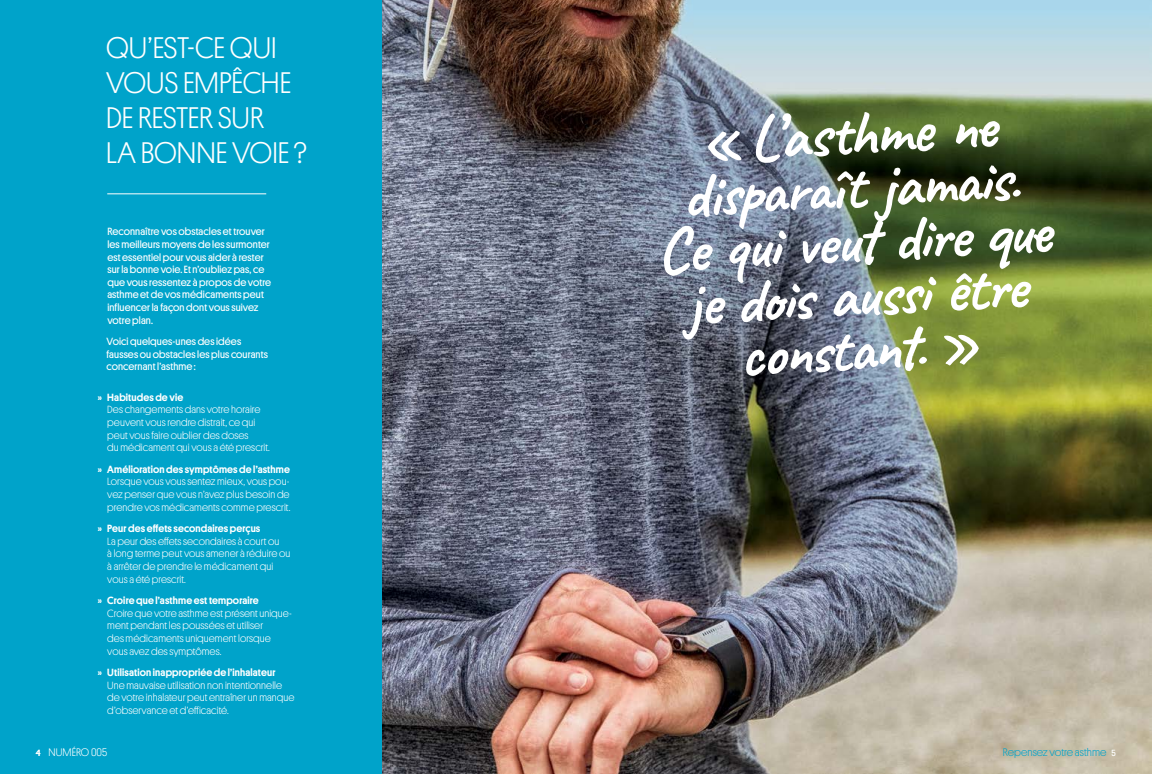
<style>
.page{position:relative;width:1152px;height:774px;background:#fff}
.page>*{position:absolute;margin:0;border:0;box-sizing:border-box;transform-origin:0 0}
.t1{font:700 64px/54px "Caveat";color:#fff;text-align:center}
.t2{font:300 30px/35px "Platform";letter-spacing:-.005em;color:#fff}
.t3{font:300 11px "Platform";letter-spacing:.005em;color:#00a3ca}
.t4{font:300 11px "Platform";letter-spacing:.01em;color:#fff}
.t5{font:300 10.5px/12.6px "Platform";letter-spacing:.005em;color:#fff}
.t6{font:10.5px/12.6px "Platform";letter-spacing:.01em;color:#fff}
.t7{font:9px "Platform";color:#fff}
.s1{font-weight:500}
.s2{font-weight:400;font-size:9px}
</style>
<div class="page">
<div style="left:0;top:0;width:392px;height:774px;background:#00a3ca"></div>
<hr style="left:107px;top:194px;width:159px;height:1px;background:#fff">
<img style="left:382px;top:0;width:770px;height:774px">
<h2 class="t2" style="left:106px;top:28px;width:202px">QU’EST-CE QUI<br>VOUS EMPÊCHE<br>DE RESTER SUR<br>LA BONNE VOIE ?</h2>
<p class="t6" style="left:107px;top:225px;width:165px">Reconnaître vos obstacles et trouver les meilleurs moyens de les surmonter est essentiel pour vous aider à rester sur la bonne voie. Et n’oubliez pas, ce que vous ressentez à propos de votre asthme et de vos médicaments peut influencer la façon dont vous suivez votre plan.</p>
<p class="t6" style="left:107px;top:335px;width:163px">Voici quelques-unes des idées fausses ou obstacles les plus courants concernant l’asthme :</p>
<p class="t5" style="left:107px;top:390px;width:164px;text-indent:-10px"><span class="s1">» Habitudes de vie<br></span>Des changements dans votre horaire peuvent vous rendre distrait, ce qui peut vous faire oublier des doses<br>du médicament qui vous a été prescrit.</p>
<p class="t5" style="left:107px;top:462px;width:185px;text-indent:-10px"><span class="s1">» Amélioration des symptômes de l’asthme </span>Lorsque vous vous sentez mieux, vous pou&shy;vez penser que vous n’avez plus besoin de prendre vos médicaments comme prescrit.</p>
<p class="t5" style="left:107px;top:522px;width:184px;text-indent:-10px"><span class="s1">» Peur des effets secondaires perçus<br></span>La peur des effets secondaires à court ou<br>à long terme peut vous amener à réduire ou à arrêter de prendre le médicament qui vous a été prescrit.</p>
<p class="t5" style="left:107px;top:594px;width:186px;text-indent:-10px"><span class="s1">» Croire que l’asthme est temporaire<br></span>Croire que votre asthme est présent unique&shy;ment pendant les poussées et utiliser<br>des médicaments uniquement lorsque vous avez des symptômes.</p>
<p class="t5" style="left:107px;top:666px;width:189px;text-indent:-10px"><span class="s1">» Utilisation inappropriée de l’inhalateur </span>Une mauvaise utilisation non intentionnelle de votre inhalateur peut entraîner un manque d’observance et d’efficacité.</p>
<p class="t1" style="left:650px;top:117px;width:438px;rotate:-3deg">« L ’ asthmene dispar aît j amais.<br>C e quiveut dir e que j e dois aussiêtr e constant.»</p>
<p class="t4" style="left:36px;top:744px;width:73px"><span class="s2">4</span> NUMÉRO 005</p>
<p class="t3" style="left:1003px;top:744px;width:105px">Repensez votre asthme</p>
<p class="t7" style="left:1112px;top:746px;width:6px">5</p>
</div>
